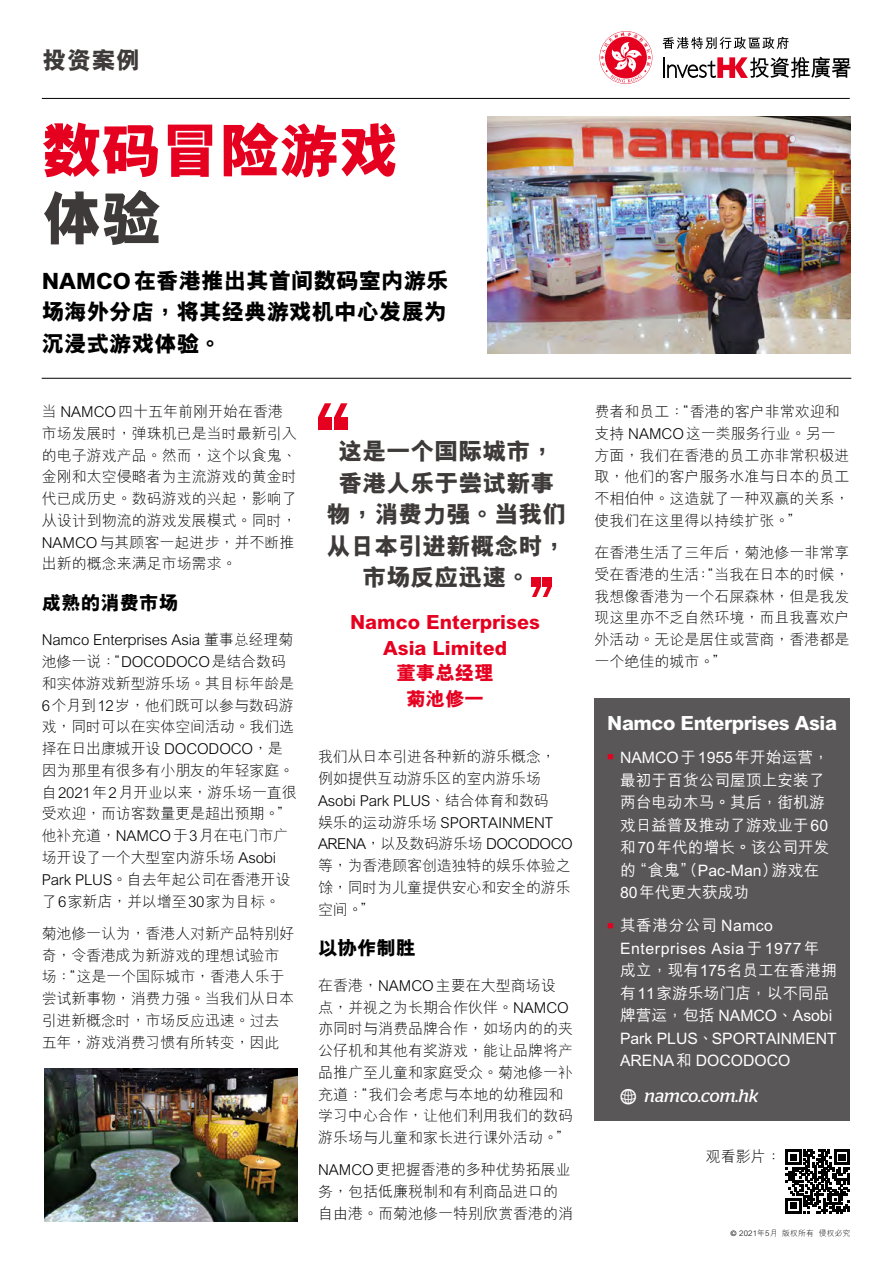
<style>
.page{position:relative;width:893px;height:1263px;background:#fff}
.page>*{position:absolute;margin:0;border:0;box-sizing:border-box;transform-origin:0 0}
.t1{font:800 60px "M Hei HKS";letter-spacing:-.01em;color:#e60020}
.t2{font:800 60px "M Hei HKS";color:#3e3a39}
.t3{font:800 24px/31.5px "M Hei HKS";color:#3e3a39;text-align:center}
.t4{font:800 22.5px/31.5px "M Hei HKS";color:#000;text-align:justify}
.t5{font:800 19.5px/25.5px "M Hei HKS";color:#e60020;text-align:center}
.t6{font:800 19.5px "M Hei HKS";letter-spacing:-.025em;color:#fff}
.t7{font:800 19.5px "M Hei HKS";color:#000}
.t8{font:italic 18px "Stag";color:#fff}
.t9{font:500 15.75px/22.5px "M Hei HKS";color:#fff}
.t10{font:300 15px/21.8px "M Hei HKS";color:#000}
.t11{font:300 7.8px "M Hei HKS";letter-spacing:.02em;color:#000}
.s1{font-family:"Modern Pictograms";font-style:normal;font-size:24px}
.s2{font-family:"Frutiger"}
</style>
<div class="page">
<svg style="left:662px;top:37px;width:127px;height:12px"></svg>
<svg style="left:600px;top:32px;width:51px;height:51px"></svg>
<hr style="left:663px;top:57px;width:2px;height:21px;background:#000">
<svg style="left:667px;top:57px;width:183px;height:21px"></svg>
<hr style="left:42px;top:98px;width:808px;height:1px;background:#000">
<div style="left:594px;top:698px;width:256px;height:422px;background:#595757"></div>
<hr style="left:42px;top:378px;width:809px;height:1px;background:#000">
<div style="left:318px;top:417px;width:13px;height:13px;background:#e60020"></div>
<div style="left:334px;top:417px;width:14px;height:13px;background:#e60020"></div>
<svg style="left:318px;top:403px;width:29px;height:14px"></svg>
<div style="left:543px;top:578px;width:9px;height:9px;background:#e60020"></div>
<div style="left:532px;top:578px;width:9px;height:9px;background:#e60020"></div>
<svg style="left:532px;top:587px;width:20px;height:10px"></svg>
<img style="left:44px;top:1069px;width:254px;height:152px">
<img style="left:488px;top:116px;width:362px;height:238px">
<svg style="left:786px;top:1149px;width:64px;height:64px"></svg>
<h2 class="t3" style="left:43px;top:45px;width:99px">投資案例</h2>
<h1 class="t1" style="left:42px;top:111px;width:358px">數碼冒險遊戲</h1>
<h1 class="t2" style="left:42px;top:178px;width:121px">體驗</h1>
<h3 class="t4" style="left:42px;top:265px;width:409px">NAMCO在香港推出其首間數碼室內遊樂場海外分店，將其經典遊戲機中心發展為沉浸式遊戲體驗。</h3>
<p class="t10" style="left:42px;top:400px;width:256px">當 NAMCO四十五年前剛開始在香港市場發展時，彈珠機已是當時最新引入的電子遊戲產品。然而，這個以食鬼、金剛和太空侵略者為主流遊戲的黃金時代已成歷史。數碼遊戲的興起，影響了從設計到物流的遊戲發展模式。同時，<br>NAMCO與其顧客一起進步，並不斷推出新的概念來滿足市場需求。</p>
<h3 class="t7" style="left:42px;top:590px;width:138px">成熟的消費市場</h3>
<p class="t10" style="left:42px;top:628px;width:256px">Namco Enterprises Asia 董事總經理菊池修一說：“DOCODOCO是結合數碼和實體遊戲新型遊樂場。其目標年齡是<br>6個月到12歲，他們既可以參與數碼遊戲，同時可以在實體空間活動。我們選擇在日出康城開設 DOCODOCO，是因為那裡有很多有小朋友的年輕家庭。自2021年2月開業以來，遊樂場一直很受歡迎，而訪客數量更是超出預期。”他補充道，NAMCO於3月在屯門市廣場開設了一個大型室內遊樂場 Asobi<br>Park PLUS。自去年起公司在香港開設了6家新店，並以增至30家為目標。</p>
<p class="t10" style="left:42px;top:922px;width:254px">菊池修一認為，香港人對新產品特別好奇，令香港成為新遊戲的理想試驗市場：“這是一個國際城市，香港人樂於嘗試新事物，消費力強。當我們從日本引進新概念時，市場反應迅速。過去五年，遊戲消費習慣有所轉變，因此</p>
<h2 class="t3" style="left:326px;top:436px;width:242px">這是一個國際城市，香港人樂於嘗試新事物，消費力強。當我們從日本引進新概念時，市場反應迅速。</h2>
<h3 class="t5" style="left:350px;top:610px;width:192px">Namco Enterprises<br>Asia Limited<br>董事總經理<br>菊池修一</h3>
<p class="t10" style="left:318px;top:745px;width:256px">我們從日本引進各種新的遊樂概念，例如提供互動遊樂區的室內遊樂場<br>Asobi Park PLUS、結合體育和數碼<br>娛樂的運動遊樂場 SPORTAINMENT<br>ARENA，以及數碼遊樂場 DOCODOCO等，為香港顧客創造獨特的娛樂體驗之餘，同時為兒童提供安心和安全的遊樂空間。”</p>
<h3 class="t7" style="left:318px;top:935px;width:99px">以協作制勝</h3>
<p class="t10" style="left:318px;top:974px;width:256px">在香港，NAMCO主要在大型商場設點，並視之為長期合作伙伴。NAMCO亦同時與消費品牌合作，如場內的的夾公仔機和其他有獎遊戲，能讓品牌將產品推廣至兒童和家庭受眾。菊池修一補充道：“我們會考慮與本地的幼稚園和學習中心合作，讓他們利用我們的數碼遊樂場與兒童和家長進行課外活動。”</p>
<p class="t10" style="left:318px;top:1158px;width:256px">NAMCO更把握香港的多種優勢拓展業務，包括低廉稅制和有利商品進口的自由港。而菊池修一特別欣賞香港的消</p>
<p class="t10" style="left:594px;top:400px;width:256px">費者和員工：“香港的客戶非常歡迎和支持 NAMCO這一類服務行業。另一方面，我們在香港的員工亦非常積極進取，他們的客戶服務水準與日本的員工不相伯仲。這造就了一種雙贏的關係，使我們在這裡得以持續擴張。”</p>
<p class="t10" style="left:594px;top:541px;width:257px;text-align:justify">在香港生活了三年後，菊池修一非常享受在香港的生活：“當我在日本的時候，我想像香港為一個石屎森林，但是我發現這裡亦不乏自然環境，而且我喜歡戶外活動。無論是居住或營商，香港都是一個絕佳的城市。”</p>
<h3 class="t6" style="left:607px;top:710px;width:231px">Namco Enterprises Asia</h3>
<p class="t9" style="left:620px;top:745px;width:211px;text-indent:-13px"><sup>■</sup> NAMCO於1955年開始運營，最初於百貨公司屋頂上安裝了兩台電動木馬。其後，街機遊戲日益普及推動了遊戲業於60和70年代的增長。該公司開發的“食鬼”（Pac-Man）遊戲在<br>80年代更大獲成功</p>
<p class="t9" style="left:620px;top:913px;width:218px;text-indent:-13px"><sup>■</sup> 其香港分公司 Namco<br>Enterprises Asia於1977年成立，現有175名員工在香港擁有11家遊樂場門店，以不同品牌營運，包括 NAMCO、Asobi<br>Park PLUS、SPORTAINMENT<br>ARENA和 DOCODOCO</p>
<p class="t8" style="left:619px;top:1085px;width:140px"><span class="s1">w</span> namco.com.hk</p>
<p class="t10" style="left:706px;top:1145px;width:77px">觀看影片：</p>
<p class="t11" style="left:731px;top:1227px;width:121px"><span class="s2">©</span> 2021年5月 版權所有 侵權必究</p>
</div>
